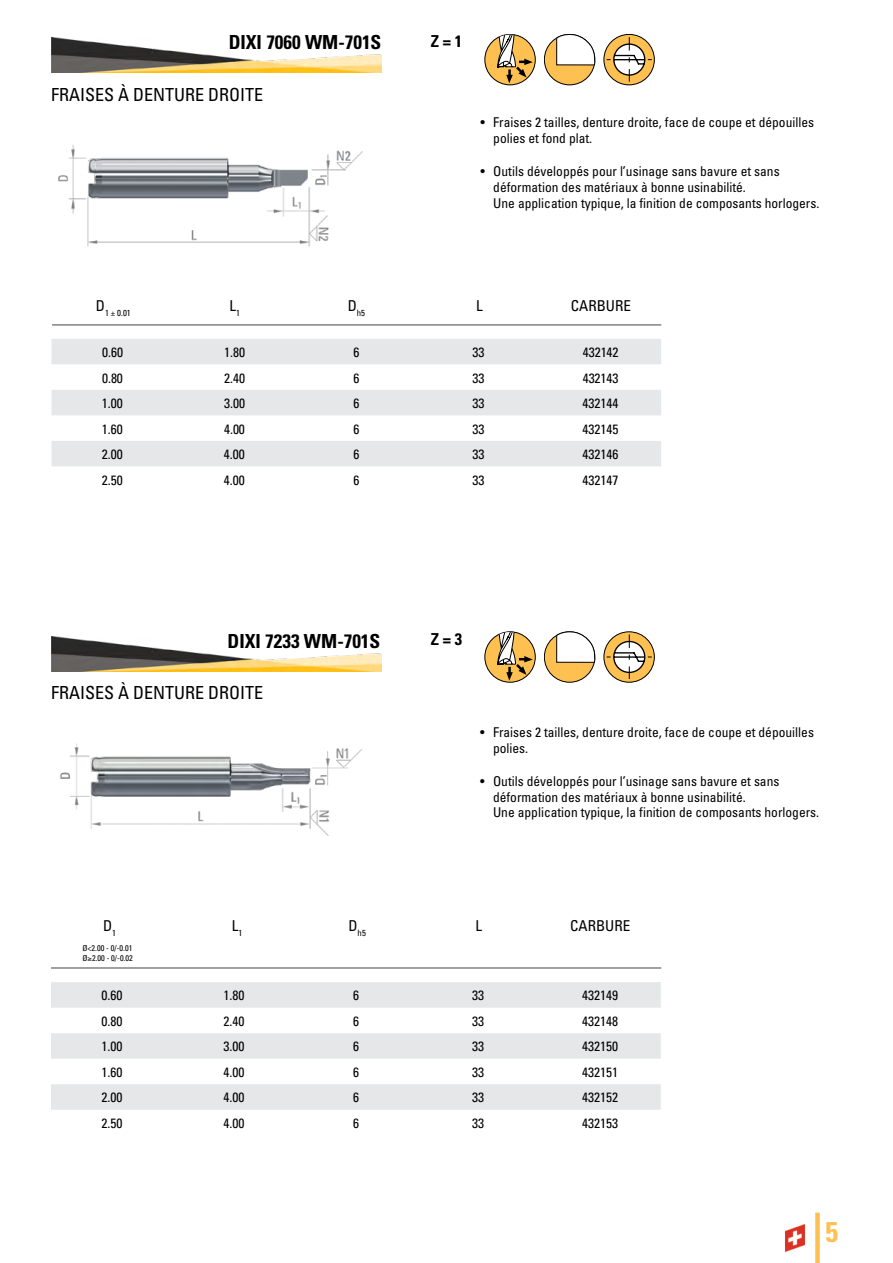
<style>
.page{position:relative;width:893px;height:1263px;background:#fff}
.page>*{position:absolute;margin:0;border:0;box-sizing:border-box;transform-origin:0 0}
.t1{font:700 condensed 28.5px "Univers";color:#fec050}
.t2{font:700 condensed 19.35px "Univers";color:#000}
.t3{font:condensed 18px "Univers";color:#000}
.t4{font:700 condensed 16.5px "Univers";color:#000}
.t5{font:condensed 15px "Univers";color:#000}
.t6{font:condensed 13.5px/16.2px "Univers";color:#000}
.t7{font:condensed 8.7px "Univers";color:#000}
.t8{font:condensed 8.25px/9.9px "Univers";color:#000}
</style>
<div class="page">
<div style="left:815px;top:1212px;width:5px;height:51px;background:#fec050"></div>
<img style="left:785px;top:1224px;width:20px;height:27px">
<img style="left:51px;top:38px;width:330px;height:35px">
<hr style="left:52px;top:324px;width:609px;height:2px;background:#808285">
<svg style="left:51px;top:339px;width:610px;height:127px;fill:#e6e7e8"></svg>
<img style="left:58px;top:144px;width:305px;height:103px">
<img style="left:51px;top:636px;width:330px;height:35px">
<hr style="left:51px;top:967px;width:610px;height:2px;background:#808285">
<svg style="left:51px;top:982px;width:610px;height:128px;fill:#e6e7e8"></svg>
<img style="left:60px;top:743px;width:302px;height:93px">
<div style="left:544px;top:35px;width:51px;height:50px;background:#fec050;border-radius:50%"></div>
<div style="left:544px;top:34px;width:51px;height:51px;border:1px solid #000;border-radius:50%"></div>
<svg style="left:556px;top:34px;width:39px;height:32px"></svg>
<div style="left:485px;top:34px;width:50px;height:51px;background:#fec050;border-radius:50%"></div>
<div style="left:485px;top:34px;width:51px;height:51px;border:1px solid #000;border-radius:50%"></div>
<svg style="left:497px;top:34px;width:36px;height:49px"></svg>
<svg style="left:604px;top:35px;width:50px;height:50px"></svg>
<div style="left:604px;top:34px;width:51px;height:51px;border:1px solid #000;border-radius:50%"></div>
<svg style="left:607px;top:37px;width:45px;height:45px"></svg>
<div style="left:544px;top:632px;width:51px;height:50px;background:#fec050;border-radius:50%"></div>
<div style="left:544px;top:631px;width:51px;height:51px;border:1px solid #000;border-radius:50%"></div>
<svg style="left:556px;top:631px;width:39px;height:32px"></svg>
<div style="left:485px;top:632px;width:50px;height:50px;background:#fec050;border-radius:50%"></div>
<div style="left:485px;top:631px;width:51px;height:51px;border:1px solid #000;border-radius:50%"></div>
<svg style="left:497px;top:631px;width:36px;height:50px"></svg>
<svg style="left:604px;top:632px;width:50px;height:50px"></svg>
<div style="left:604px;top:631px;width:51px;height:51px;border:1px solid #000;border-radius:50%"></div>
<svg style="left:607px;top:634px;width:45px;height:45px"></svg>
<h2 class="t2" style="left:229px;top:31px;width:154px">DIXI 7060 WM-701S</h2>
<p class="t4" style="left:431px;top:31px;width:33px">Z = 1</p>
<h3 class="t3" style="left:51px;top:83px;width:214px">FRAISES À DENTURE DROITE</h3>
<p class="t6" style="left:493px;top:114px;width:322px;text-indent:-13px">• Fraises 2 tailles, denture droite, face de coupe et dépouilles polies et fond plat.</p>
<p class="t6" style="left:493px;top:163px;width:328px;text-indent:-13px">• Outils développés pour l’usinage sans bavure et sans déformation des matériaux à bonne usinabilité.<br>Une application typique, la finition de composants horlogers.</p>
<p class="t7" style="left:96px;top:307px;width:36px"><sup>D</sup>1 ± 0.01</p>
<p class="t5" style="left:230px;top:296px;width:12px">L<sub>1</sub></p>
<p class="t7" style="left:348px;top:307px;width:19px"><sup>D</sup>h5</p>
<p class="t5" style="left:476px;top:296px;width:8px">L</p>
<p class="t5" style="left:571px;top:296px;width:62px">CARBURE</p>
<p class="t6" style="left:102px;top:344px;width:22px">0.60</p>
<p class="t6" style="left:224px;top:344px;width:22px">1.80</p>
<p class="t6" style="left:354px;top:344px;width:7px">6</p>
<p class="t6" style="left:473px;top:344px;width:13px">33</p>
<p class="t6" style="left:583px;top:344px;width:37px">432142</p>
<p class="t6" style="left:102px;top:369px;width:22px">0.80</p>
<p class="t6" style="left:224px;top:369px;width:22px">2.40</p>
<p class="t6" style="left:354px;top:369px;width:7px">6</p>
<p class="t6" style="left:473px;top:369px;width:13px">33</p>
<p class="t6" style="left:583px;top:369px;width:37px">432143</p>
<p class="t6" style="left:102px;top:395px;width:22px">1.00</p>
<p class="t6" style="left:224px;top:395px;width:22px">3.00</p>
<p class="t6" style="left:354px;top:395px;width:7px">6</p>
<p class="t6" style="left:473px;top:395px;width:13px">33</p>
<p class="t6" style="left:583px;top:395px;width:37px">432144</p>
<p class="t6" style="left:102px;top:420px;width:22px">1.60</p>
<p class="t6" style="left:224px;top:420px;width:22px">4.00</p>
<p class="t6" style="left:354px;top:420px;width:7px">6</p>
<p class="t6" style="left:473px;top:420px;width:13px">33</p>
<p class="t6" style="left:583px;top:420px;width:37px">432145</p>
<p class="t6" style="left:102px;top:446px;width:22px">2.00</p>
<p class="t6" style="left:224px;top:446px;width:22px">4.00</p>
<p class="t6" style="left:353px;top:446px;width:7px">6</p>
<p class="t6" style="left:473px;top:446px;width:13px">33</p>
<p class="t6" style="left:583px;top:446px;width:37px">432146</p>
<p class="t6" style="left:102px;top:471px;width:22px">2.50</p>
<p class="t6" style="left:224px;top:471px;width:22px">4.00</p>
<p class="t6" style="left:353px;top:471px;width:7px">6</p>
<p class="t6" style="left:473px;top:471px;width:13px">33</p>
<p class="t6" style="left:583px;top:471px;width:37px">432147</p>
<h2 class="t2" style="left:228px;top:629px;width:154px">DIXI 7233 WM-701S</h2>
<p class="t4" style="left:431px;top:629px;width:33px">Z = 3</p>
<h3 class="t3" style="left:51px;top:681px;width:214px">FRAISES À DENTURE DROITE</h3>
<p class="t6" style="left:493px;top:724px;width:322px;text-indent:-13px">• Fraises 2 tailles, denture droite, face de coupe et dépouilles polies.</p>
<p class="t6" style="left:493px;top:773px;width:328px;line-height:15.6px;text-indent:-13px">• Outils développés pour l’usinage sans bavure et sans déformation des matériaux à bonne usinabilité.<br>Une application typique, la finition de composants horlogers.</p>
<p class="t5" style="left:103px;top:916px;width:15px">D<sub>1</sub></p>
<p class="t5" style="left:232px;top:916px;width:12px">L<sub>1</sub></p>
<p class="t7" style="left:348px;top:927px;width:19px"><sup>D</sup>h5</p>
<p class="t5" style="left:475px;top:916px;width:8px">L</p>
<p class="t5" style="left:570px;top:916px;width:62px">CARBURE</p>
<p class="t8" style="left:82px;top:943px;width:52px">Ø&lt;2.00 - 0/-0.01<br>Ø≥2.00 - 0/-0.02</p>
<p class="t6" style="left:102px;top:987px;width:22px">0.60</p>
<p class="t6" style="left:224px;top:987px;width:22px">1.80</p>
<p class="t6" style="left:353px;top:987px;width:7px">6</p>
<p class="t6" style="left:472px;top:987px;width:13px">33</p>
<p class="t6" style="left:582px;top:987px;width:37px">432149</p>
<p class="t6" style="left:102px;top:1013px;width:22px">0.80</p>
<p class="t6" style="left:224px;top:1013px;width:22px">2.40</p>
<p class="t6" style="left:353px;top:1013px;width:7px">6</p>
<p class="t6" style="left:472px;top:1013px;width:13px">33</p>
<p class="t6" style="left:582px;top:1013px;width:37px">432148</p>
<p class="t6" style="left:102px;top:1038px;width:22px">1.00</p>
<p class="t6" style="left:224px;top:1038px;width:22px">3.00</p>
<p class="t6" style="left:353px;top:1038px;width:7px">6</p>
<p class="t6" style="left:472px;top:1038px;width:13px">33</p>
<p class="t6" style="left:582px;top:1038px;width:37px">432150</p>
<p class="t6" style="left:101px;top:1064px;width:22px">1.60</p>
<p class="t6" style="left:224px;top:1064px;width:22px">4.00</p>
<p class="t6" style="left:353px;top:1064px;width:7px">6</p>
<p class="t6" style="left:472px;top:1064px;width:13px">33</p>
<p class="t6" style="left:582px;top:1064px;width:37px">432151</p>
<p class="t6" style="left:101px;top:1089px;width:22px">2.00</p>
<p class="t6" style="left:224px;top:1089px;width:22px">4.00</p>
<p class="t6" style="left:353px;top:1089px;width:7px">6</p>
<p class="t6" style="left:472px;top:1089px;width:13px">33</p>
<p class="t6" style="left:582px;top:1089px;width:37px">432152</p>
<p class="t6" style="left:101px;top:1115px;width:22px">2.50</p>
<p class="t6" style="left:223px;top:1115px;width:22px">4.00</p>
<p class="t6" style="left:353px;top:1115px;width:7px">6</p>
<p class="t6" style="left:472px;top:1115px;width:13px">33</p>
<p class="t6" style="left:582px;top:1115px;width:37px">432153</p>
<h1 class="t1" style="left:825px;top:1214px;width:14px">5</h1>
</div>
